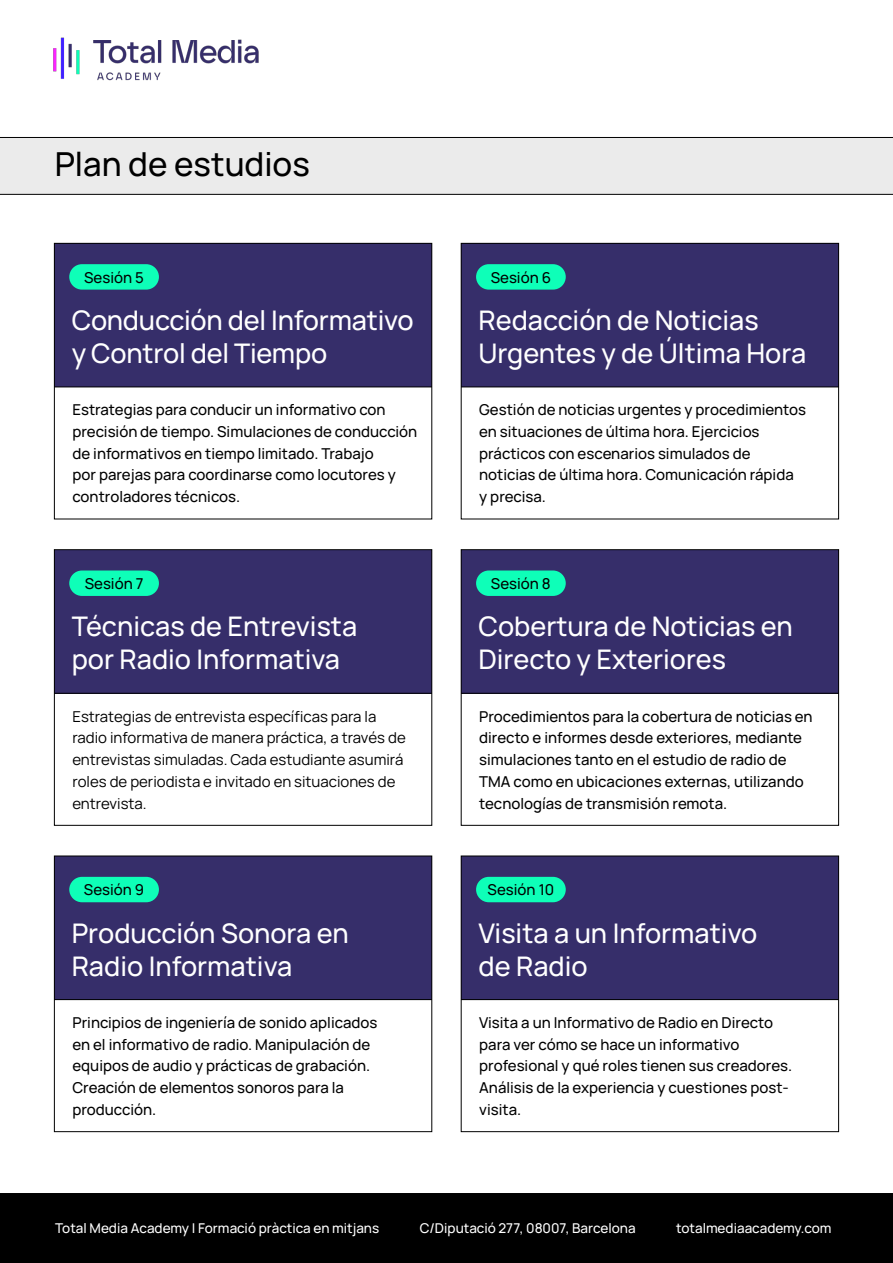
<style>
.page{position:relative;width:893px;height:1263px;background:#fff}
.page>*{position:absolute;margin:0;border:0;box-sizing:border-box;transform-origin:0 0}
.t1{font:500 33px "Manrope";color:#000}
.t2{font:500 27px/33px "Manrope";color:#fff}
.t3{font:500 15px/21.8px "Manrope";color:#000}
.t4{font:15px/21.8px "Manrope";color:#000}
.t5{font:500 13.5px "Manrope";color:#fff}
</style>
<div class="page">
<div style="left:1px;top:1194px;width:891px;height:68px;background:#000"></div>
<div style="left:0;top:1193px;width:893px;height:70px;border:2px solid #000"></div>
<hr style="left:0;top:1193px;width:893px;height:1px;background:#000">
<img style="left:53px;top:37px;width:206px;height:44px">
<div style="left:0;top:137px;width:893px;height:58px;background:#ebebeb"></div>
<div style="left:54px;top:244px;width:377px;height:143px;background:#362e6a"></div>
<div style="left:54px;top:550px;width:377px;height:143px;background:#362e6a"></div>
<div style="left:54px;top:856px;width:377px;height:144px;background:#362e6a"></div>
<div style="left:461px;top:244px;width:377px;height:143px;background:#362e6a"></div>
<div style="left:461px;top:550px;width:377px;height:143px;background:#362e6a"></div>
<div style="left:461px;top:856px;width:377px;height:144px;background:#362e6a"></div>
<div style="left:69px;top:264px;width:90px;height:26px;background:#0effb8;border-radius:13px"></div>
<div style="left:69px;top:570px;width:90px;height:26px;background:#0effb8;border-radius:13px"></div>
<div style="left:69px;top:877px;width:90px;height:25px;background:#0effb8;border-radius:13px"></div>
<div style="left:476px;top:264px;width:90px;height:26px;background:#0effb8;border-radius:13px"></div>
<div style="left:476px;top:570px;width:90px;height:26px;background:#0effb8;border-radius:13px"></div>
<div style="left:476px;top:877px;width:90px;height:25px;background:#0effb8;border-radius:13px"></div>
<hr style="left:54px;top:387px;width:378px;height:1px;background:#000">
<hr style="left:54px;top:693px;width:378px;height:1px;background:#000">
<hr style="left:54px;top:999px;width:378px;height:1px;background:#000">
<hr style="left:461px;top:387px;width:378px;height:1px;background:#000">
<hr style="left:461px;top:693px;width:378px;height:1px;background:#000">
<hr style="left:461px;top:999px;width:378px;height:1px;background:#000">
<div style="left:54px;top:243px;width:378px;height:276px;border:1px solid #000"></div>
<div style="left:54px;top:549px;width:378px;height:277px;border:1px solid #000"></div>
<div style="left:54px;top:856px;width:378px;height:276px;border:1px solid #000"></div>
<div style="left:461px;top:243px;width:378px;height:276px;border:1px solid #000"></div>
<div style="left:461px;top:549px;width:378px;height:277px;border:1px solid #000"></div>
<div style="left:461px;top:856px;width:378px;height:276px;border:1px solid #000"></div>
<h1 class="t1" style="left:55px;top:138px;width:257px">Plan de estudios</h1>
<p class="t3" style="left:84px;top:265px;width:61px">Sesión 5</p>
<h2 class="t2" style="left:72px;top:302px;width:344px">Conducción del Informativo y Control del Tiempo</h2>
<p class="t3" style="left:72px;top:398px;width:346px">Estrategias para conducir un informativo con precisión de tiempo. Simulaciones de conducción de informativos en tiempo limitado. Trabajo<br>por parejas para coordinarse como locutores y controladores técnicos.</p>
<p class="t3" style="left:85px;top:572px;width:60px">Sesión 7</p>
<h2 class="t2" style="left:72px;top:608px;width:287px">Técnicas de Entrevista por Radio Informativa</h2>
<p class="t4" style="left:72px;top:704px;width:335px">Estrategias de entrevista específicas para la radio informativa de manera práctica, a través de entrevistas simuladas. Cada estudiante asumirá roles de periodista e invitado en situaciones de entrevista.</p>
<p class="t3" style="left:84px;top:878px;width:62px">Sesión 9</p>
<h2 class="t2" style="left:72px;top:914px;width:278px">Producción Sonora en<br>Radio Informativa</h2>
<p class="t3" style="left:72px;top:1010px;width:306px">Principios de ingeniería de sonido aplicados en el informativo de radio. Manipulación de equipos de audio y prácticas de grabación.<br>Creación de elementos sonoros para la producción.</p>
<p class="t3" style="left:491px;top:265px;width:62px">Sesión 6</p>
<h2 class="t2" style="left:478px;top:302px;width:329px">Redacción de Noticias<br>Urgentes y de Última Hora</h2>
<p class="t3" style="left:479px;top:398px;width:328px">Gestión de noticias urgentes y procedimientos en situaciones de última hora. Ejercicios prácticos con escenarios simulados de noticias de última hora. Comunicación rápida<br>y precisa.</p>
<p class="t3" style="left:491px;top:572px;width:61px">Sesión 8</p>
<h2 class="t2" style="left:478px;top:608px;width:316px">Cobertura de Noticias en<br>Directo y Exteriores</h2>
<p class="t3" style="left:479px;top:704px;width:335px">Procedimientos para la cobertura de noticias en directo e informes desde exteriores, mediante simulaciones tanto en el estudio de radio de TMA como en ubicaciones externas, utilizando tecnologías de transmisión remota.</p>
<p class="t3" style="left:488px;top:878px;width:68px">Sesión 10</p>
<h2 class="t2" style="left:478px;top:914px;width:280px">Visita a un Informativo de Radio</h2>
<p class="t3" style="left:479px;top:1010px;width:314px">Visita a un Informativo de Radio en Directo para ver cómo se hace un informativo profesional y qué roles tienen sus creadores.<br>Análisis de la experiencia y cuestiones post&shy;visita.</p>
<p class="t5" style="left:55px;top:1218px;width:325px">Total Media Academy | Formació pràctica en mitjans</p>
<p class="t5" style="left:420px;top:1218px;width:217px">C/Diputació 277, 08007, Barcelona</p>
<p class="t5" style="left:676px;top:1218px;width:157px">totalmediaacademy.com</p>
</div>
